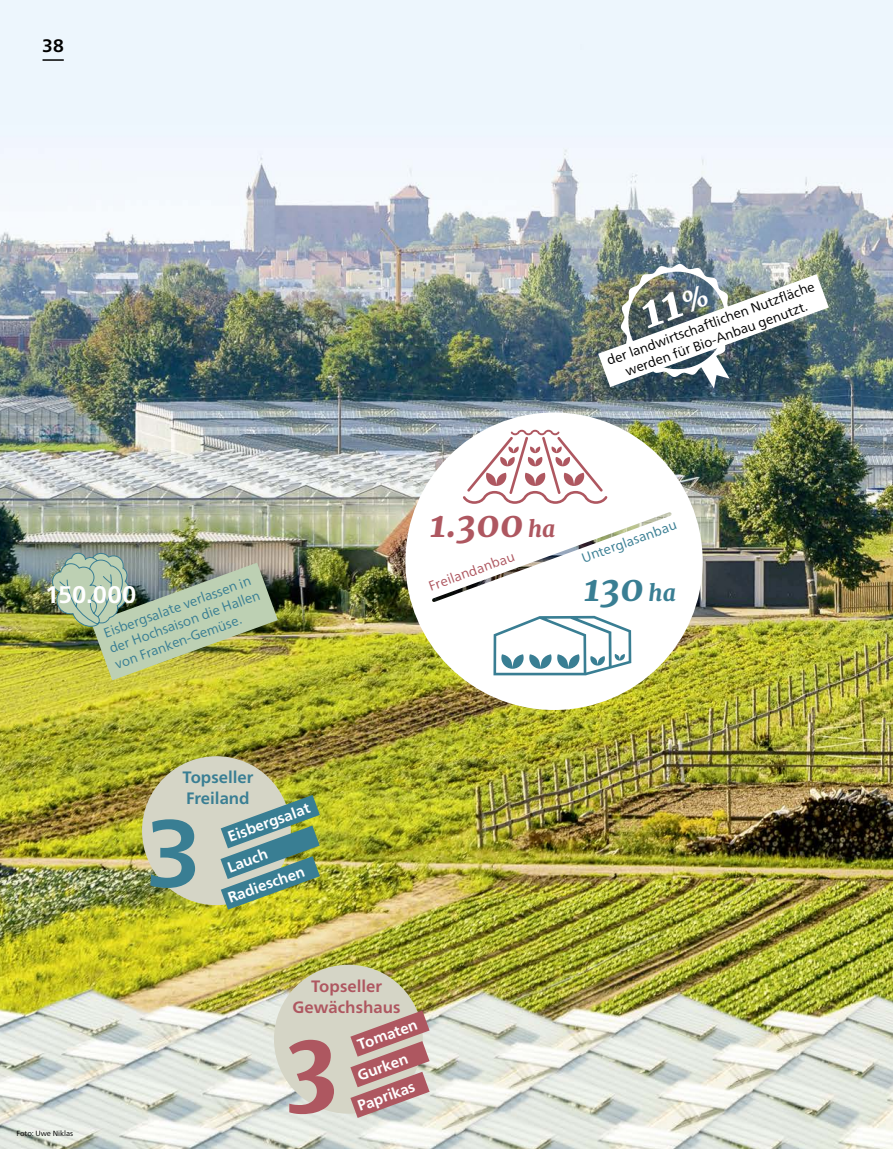
<style>
.page{position:relative;width:893px;height:1149px;background:#fff}
.page>*{position:absolute;margin:0;border:0;box-sizing:border-box;transform-origin:0 0}
.t1{font:700 94.95px "Neue Frutiger World";color:#397e93}
.t2{font:800 93.45px "Merriweather";color:#ae5760}
.t3{font:italic 800 37.5px "Merriweather";color:#ae5760}
.t4{font:italic 800 37.5px "Merriweather";color:#397e93}
.t5{font:700 24px "Neue Frutiger World";letter-spacing:.005em;color:#fff}
.t6{font:700 18px "Neue Frutiger World";color:#000}
.t7{font:700 16.5px/21px "Neue Frutiger World";color:#ae5760;text-align:center}
.t8{font:700 16.5px/21px "Neue Frutiger World";color:#397e93}
.t9{font:700 15px/28.8px "Neue Frutiger World";color:#fff}
.t10{font:13.5px/16.5px "Neue Frutiger World";color:#397e93}
.t11{font:13.5px/16.5px "Neue Frutiger World";color:#000;text-align:center}
.t12{font:13.5px "Neue Frutiger World";color:#ae5760}
.t13{font:7.5px "Neue Frutiger World";color:#000}
.s1{font-size:22.5px}
</style>
<div class="page">
<img style="left:0;top:0;width:893px;height:1148px">
<img style="left:405px;top:412px;width:298px;height:297px">
<svg style="left:463px;top:429px;width:144px;height:74px"></svg>
<svg style="left:493px;top:615px;width:138px;height:60px"></svg>
<div style="left:142px;top:756px;width:149px;height:148px;background:#d5d5c6;border-radius:50%"></div>
<svg style="left:220px;top:794px;width:100px;height:115px"></svg>
<div style="left:274px;top:964px;width:149px;height:149px;background:#d5d5c6;border-radius:50%"></div>
<svg style="left:350px;top:1010px;width:80px;height:107px"></svg>
<img style="left:52px;top:551px;width:226px;height:129px">
<hr style="left:43px;top:59px;width:21px;height:2px;background:#000">
<img style="left:598px;top:263px;width:231px;height:125px">
<h3 class="t6" style="left:42px;top:30px;width:23px">38</h3>
<p class="t11" style="left:605px;top:353px;width:222px;rotate:-20deg">der landwirtschaftlichen Nutzfl äche werden für Bio-Anbau genutzt.</p>
<p class="t10" style="left:102px;top:625px;width:161px;rotate:-20deg">Eisbergsalate verlassen in der Hochsaison die Hallen von Franken-Gemüse.</p>
<h3 class="t5" style="left:45px;top:573px;width:93px">150.000</h3>
<h3 class="t3" style="left:429px;top:500px;width:127px">1.300 <span class="s1">ha</span></h3>
<p class="t12" style="left:426px;top:576px;width:92px;rotate:-20deg">Freilandanbau</p>
<p class="t10" style="left:579px;top:550px;width:102px;rotate:-20deg">Unterglasanbau</p>
<h3 class="t4" style="left:583px;top:563px;width:94px">130 <span class="s1">ha</span></h3>
<p class="t13" style="left:16px;top:1127px;width:58px">Foto: Uwe Niklas</p>
<p class="t8" style="left:182px;top:766px;width:73px">Topseller<br>Freiland</p>
<h1 class="t1" style="left:145px;top:769px;width:58px">3</h1>
<p class="t9" style="left:223px;top:822px;width:88px;rotate:-20deg">Eisbergsalat</p>
<p class="t9" style="left:214px;top:857px;width:82px;text-indent:10px;rotate:-20deg">Lauch<br>Radieschen</p>
<p class="t7" style="left:293px;top:974px;width:110px">Topseller<br>Gewächshaus</p>
<p class="t9" style="left:343px;top:1034px;width:75px;text-indent:10px;rotate:-20deg">Tomaten<br>Gurken</p>
<h2 class="t2" style="left:284px;top:1004px;width:56px">3</h2>
<p class="t9" style="left:353px;top:1092px;width:62px;rotate:-20deg">Paprikas</p>
</div>
